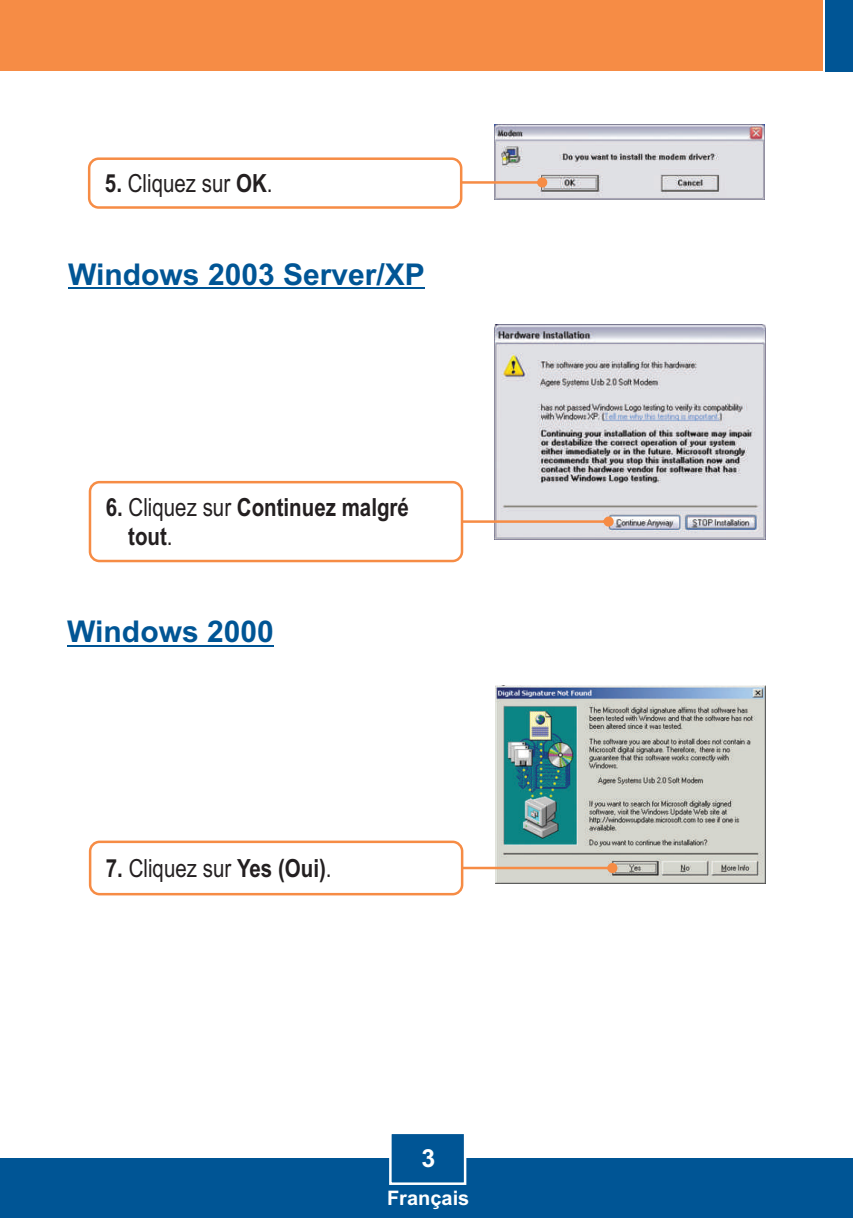
<style>
.page{position:relative;width:853px;height:1218px;background:#fff}
.page>*{position:absolute;margin:0;border:0;box-sizing:border-box;transform-origin:0 0}
.t1{font:700 30px "Arial";color:#005595}
.t2{font:25px "Arial Narrow";color:#231f20}
.t3{font:700 25px/28.5px "Arial Narrow";color:#231f20}
.t4{font:700 25px "Arial";color:#fff}
.t5{font:700 20px "Arial";color:#fff}
.s1{font-weight:700}
.s2{font-weight:400}
</style>
<div class="page">
<div style="left:0;top:1158px;width:852px;height:60px;background:#005595"></div>
<div style="left:0;top:0;width:822px;height:71px;background:#f68c45"></div>
<div style="left:825px;top:0;width:27px;height:71px;background:#005595"></div>
<svg style="left:389px;top:1134px;width:78px;height:51px"></svg>
<img style="left:495px;top:124px;width:270px;height:75px">
<img style="left:495px;top:324px;width:270px;height:215px">
<hr style="left:68px;top:287px;width:357px;height:1px;background:#005595">
<hr style="left:67px;top:645px;width:207px;height:1px;background:#005595">
<svg style="left:462px;top:177px;width:85px;height:10px"></svg>
<svg style="left:463px;top:516px;width:150px;height:10px"></svg>
<div style="left:88px;top:157px;width:374px;height:52px;background:#fff;border:3px solid #f68c45;border-radius:9px"></div>
<div style="left:89px;top:481px;width:374px;height:81px;background:#fff;border:3px solid #f68c45;border-radius:9px"></div>
<img style="left:495px;top:685px;width:270px;height:198px">
<svg style="left:463px;top:863px;width:154px;height:10px;background:#e4c6ad"></svg>
<div style="left:89px;top:840px;width:374px;height:55px;background:#fff;border:3px solid #f68c45;border-radius:9px"></div>
<p class="t2" style="left:105px;top:174px;width:169px"><span class="s1">5.</span> Cliquez sur <span class="s1">OK</span>.</p>
<p class="t1" style="left:68px;top:263px;width:358px">Windows 2003 Server/XP</p>
<p class="t3" style="left:128px;top:496px;width:282px;text-indent:-22px">6. <span class="s2">Cliquez sur</span> Continuez malgré tout<span class="s2">.</span></p>
<p class="t1" style="left:67px;top:620px;width:208px">Windows 2000</p>
<p class="t2" style="left:106px;top:858px;width:227px"><span class="s1">7.</span> Cliquez sur <span class="s1">Yes (Oui)</span>.</p>
<p class="t4" style="left:421px;top:1148px;width:15px">3</p>
<p class="t5" style="left:387px;top:1190px;width:84px">Français</p>
</div>
